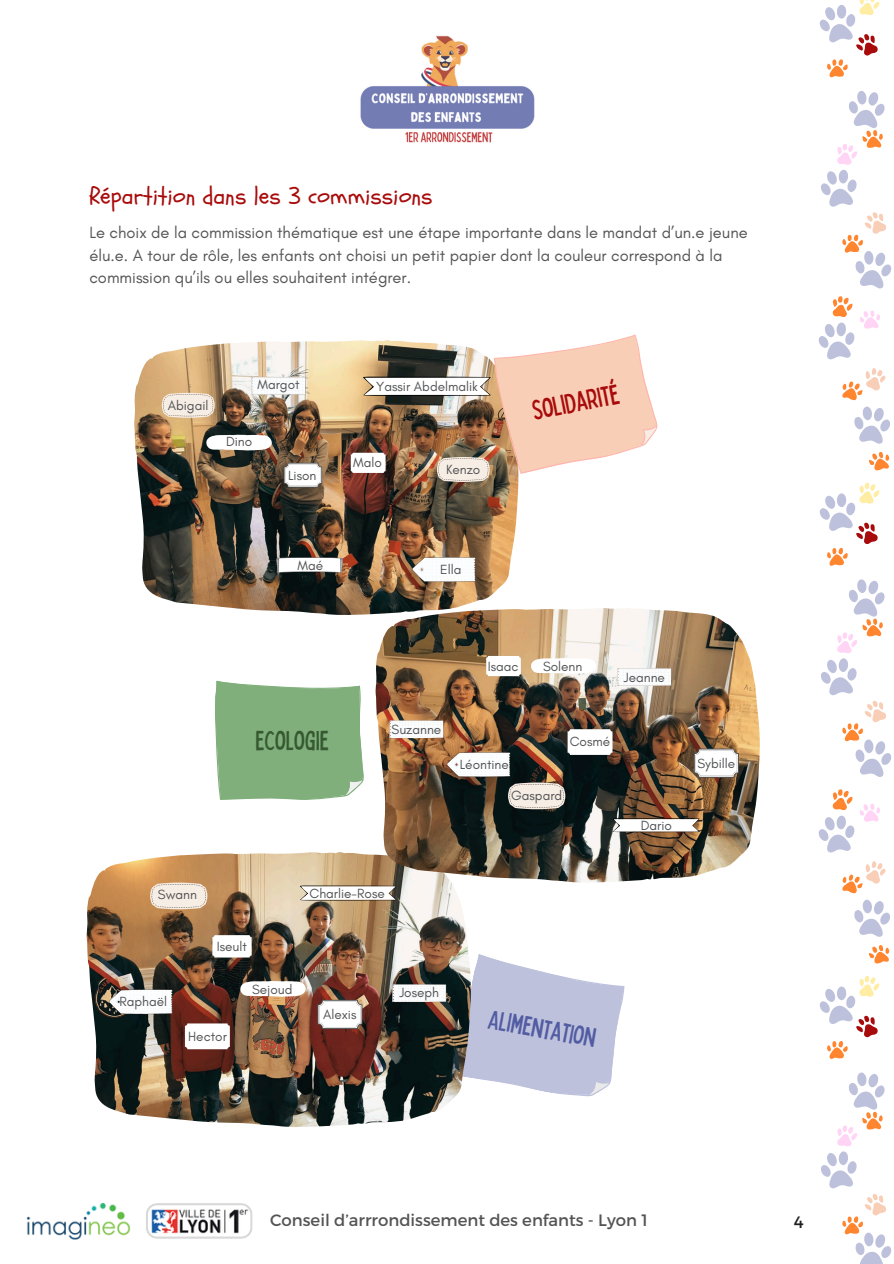
<style>
.page{position:relative;width:894px;height:1264px;background:#fff}
.page>*{position:absolute;margin:0;border:0;box-sizing:border-box;transform-origin:0 0}
.t1{font:condensed 27.6px "Bobby Jones";color:#a80b0b}
.t2{font:condensed 27.3px "Bobby Jones";color:#365932}
.t3{font:condensed 26.7px "Bobby Jones";color:#525ca2}
.t4{font:24px "Schoolbell";color:#a80b0b}
.t5{font:16.5px/22.5px "Glacial Indifference";color:#545454}
.t6{font:16.5px "Montserrat";color:#545454}
.t7{font:16.5px "Montserrat";color:#201f22}
.t8{font:13.5px "Glacial Indifference";color:#515254}
</style>
<div class="page">
<svg style="left:146px;top:1203px;width:106px;height:35px"></svg>
<img style="left:26px;top:1203px;width:105px;height:35px">
<svg style="left:821px;top:1072px;width:71px;height:191px"></svg>
<svg style="left:818px;top:579px;width:74px;height:480px"></svg>
<svg style="left:818px;top:91px;width:74px;height:475px"></svg>
<svg style="left:819px;top:0;width:61px;height:78px"></svg>
<img style="left:360px;top:35px;width:175px;height:108px">
<svg style="left:215px;top:680px;width:149px;height:120px;background:#8cb687"></svg>
<svg style="left:470px;top:954px;width:155px;height:143px"></svg>
<img style="left:134px;top:341px;width:384px;height:273px">
<svg style="left:206px;top:434px;width:66px;height:16px"></svg>
<svg style="left:251px;top:377px;width:54px;height:18px"></svg>
<svg style="left:284px;top:463px;width:38px;height:24px"></svg>
<svg style="left:276px;top:557px;width:67px;height:16px"></svg>
<svg style="left:412px;top:557px;width:63px;height:25px"></svg>
<img style="left:350px;top:334px;width:308px;height:148px">
<svg style="left:162px;top:393px;width:52px;height:25px"></svg>
<img style="left:87px;top:852px;width:383px;height:274px">
<img style="left:375px;top:607px;width:384px;height:275px">
<svg style="left:611px;top:817px;width:89px;height:15px"></svg>
<svg style="left:531px;top:658px;width:65px;height:15px"></svg>
<svg style="left:693px;top:748px;width:45px;height:29px"></svg>
<img style="left:389px;top:720px;width:223px;height:89px">
<svg style="left:486px;top:656px;width:35px;height:20px"></svg>
<svg style="left:617px;top:668px;width:54px;height:18px"></svg>
<svg style="left:317px;top:999px;width:45px;height:30px"></svg>
<svg style="left:109px;top:989px;width:64px;height:25px"></svg>
<svg style="left:150px;top:882px;width:57px;height:27px;background:#ecdecf"></svg>
<svg style="left:298px;top:885px;width:99px;height:15px"></svg>
<svg style="left:185px;top:1023px;width:45px;height:26px"></svg>
<svg style="left:240px;top:980px;width:66px;height:16px"></svg>
<svg style="left:392px;top:984px;width:54px;height:18px"></svg>
<svg style="left:212px;top:935px;width:40px;height:22px"></svg>
<p class="t4" style="left:89px;top:180px;width:345px">Répartition dans les 3 commissions</p>
<p class="t5" style="left:89px;top:221px;width:659px">Le choix de la commission thématique est une étape importante dans le mandat d’un.e jeune élu.e. A tour de rôle, les enfants ont choisi un petit papier dont la couleur correspond à la commission qu’ils ou elles souhaitent intégrer.</p>
<p class="t8" style="left:168px;top:397px;width:42px">Abigail</p>
<p class="t8" style="left:257px;top:376px;width:44px">Margot</p>
<p class="t8" style="left:226px;top:433px;width:28px">Dino</p>
<p class="t8" style="left:288px;top:467px;width:30px">Lison</p>
<p class="t8" style="left:376px;top:378px;width:103px">Yassir Abdelmalik</p>
<p class="t8" style="left:353px;top:454px;width:30px">Malo</p>
<p class="t8" style="left:446px;top:461px;width:36px">Kenzo</p>
<p class="t8" style="left:297px;top:557px;width:27px">Maé</p>
<p class="t8" style="left:440px;top:561px;width:23px">Ella</p>
<p class="t1" style="left:528px;top:393px;width:90px;rotate:-11deg">SOLIDARITÉ</p>
<p class="t2" style="left:255px;top:722px;width:75px">ECOLOGIE</p>
<p class="t8" style="left:391px;top:721px;width:51px">Suzanne</p>
<p class="t8" style="left:487px;top:657px;width:32px">Isaac</p>
<p class="t8" style="left:543px;top:657px;width:41px">Solenn</p>
<p class="t8" style="left:623px;top:668px;width:43px">Jeanne</p>
<p class="t8" style="left:459px;top:756px;width:51px">Léontine</p>
<p class="t8" style="left:511px;top:787px;width:53px">Gaspard</p>
<p class="t8" style="left:569px;top:733px;width:42px">Cosmé</p>
<p class="t8" style="left:640px;top:816px;width:33px">Dario</p>
<p class="t8" style="left:158px;top:886px;width:41px">Swann</p>
<p class="t8" style="left:119px;top:993px;width:49px">Raphaël</p>
<p class="t8" style="left:217px;top:938px;width:32px">Iseult</p>
<p class="t8" style="left:309px;top:884px;width:77px">Charlie-Rose</p>
<p class="t8" style="left:252px;top:981px;width:42px">Sejoud</p>
<p class="t8" style="left:399px;top:983px;width:41px">Joseph</p>
<p class="t8" style="left:323px;top:1006px;width:35px">Alexis</p>
<p class="t8" style="left:188px;top:1028px;width:40px">Hector</p>
<h3 class="t3" style="left:491px;top:1001px;width:111px;rotate:10deg">ALIMENTATION</h3>
<p class="t8" style="left:697px;top:754px;width:39px">Sybille</p>
<h1 class="t6" style="left:270px;top:1209px;width:379px">Conseil d’arrrondissement des enfants - Lyon 1</h1>
<p class="t7" style="left:793px;top:1211px;width:11px">4</p>
</div>
